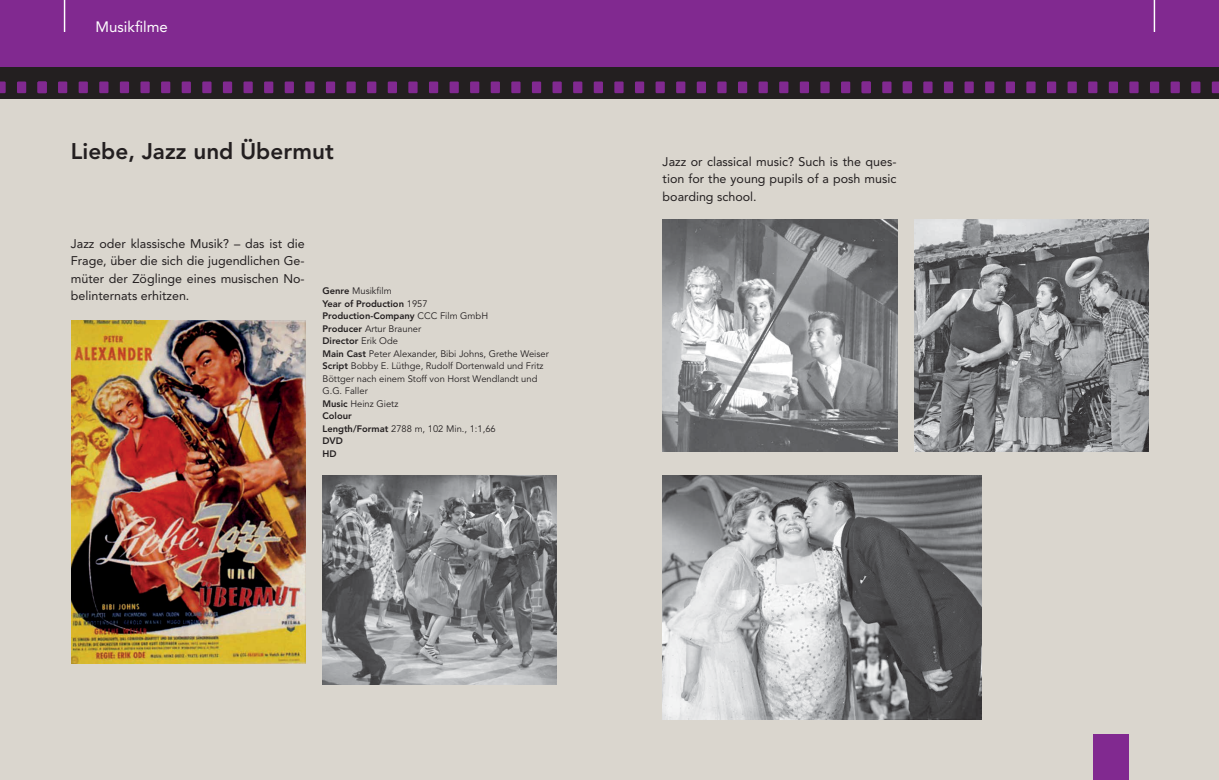
<style>
.page{position:relative;width:1219px;height:780px;background:#fff}
.page>*{position:absolute;margin:0;border:0;box-sizing:border-box;transform-origin:0 0}
.t1{font:800 22.5px "Avenir";color:#231f20}
.t2{font:15px "Avenir";color:#fff}
.t3{font:12.5px/17.5px "Avenir";color:#231f20;text-align:justify}
.t4{font:9.38px/12.5px "Avenir";color:#231f20}
.s1{font-weight:800}
</style>
<div class="page">
<div style="left:0;top:0;width:1219px;height:67px;background:#812990"></div>
<div style="left:0;top:99px;width:1219px;height:681px;background:#dad6ce"></div>
<div style="left:0;top:67px;width:1219px;height:32px;background:#231f20"></div>
<div style="left:58px;top:81px;width:9px;height:12px;background:#812990"></div>
<div style="left:79px;top:81px;width:9px;height:12px;background:#812990"></div>
<svg style="left:0;top:81px;width:6px;height:12px"></svg>
<div style="left:17px;top:81px;width:9px;height:12px;background:#812990"></div>
<div style="left:38px;top:81px;width:9px;height:12px;background:#812990"></div>
<div style="left:99px;top:81px;width:9px;height:12px;background:#812990"></div>
<div style="left:120px;top:81px;width:9px;height:12px;background:#812990"></div>
<div style="left:140px;top:81px;width:10px;height:12px;background:#812990"></div>
<div style="left:161px;top:81px;width:9px;height:12px;background:#812990"></div>
<div style="left:182px;top:81px;width:9px;height:12px;background:#812990"></div>
<div style="left:202px;top:81px;width:10px;height:12px;background:#812990"></div>
<div style="left:223px;top:81px;width:9px;height:12px;background:#812990"></div>
<div style="left:243px;top:81px;width:10px;height:12px;background:#812990"></div>
<div style="left:264px;top:81px;width:9px;height:12px;background:#812990"></div>
<div style="left:285px;top:81px;width:9px;height:12px;background:#812990"></div>
<div style="left:305px;top:81px;width:10px;height:12px;background:#812990"></div>
<div style="left:326px;top:81px;width:9px;height:12px;background:#812990"></div>
<div style="left:347px;top:81px;width:9px;height:12px;background:#812990"></div>
<div style="left:367px;top:81px;width:9px;height:12px;background:#812990"></div>
<div style="left:388px;top:81px;width:9px;height:12px;background:#812990"></div>
<div style="left:408px;top:81px;width:10px;height:12px;background:#812990"></div>
<div style="left:429px;top:81px;width:9px;height:12px;background:#812990"></div>
<div style="left:450px;top:81px;width:9px;height:12px;background:#812990"></div>
<div style="left:923px;top:81px;width:9px;height:12px;background:#812990"></div>
<div style="left:944px;top:81px;width:9px;height:12px;background:#812990"></div>
<div style="left:882px;top:81px;width:9px;height:12px;background:#812990"></div>
<div style="left:903px;top:81px;width:9px;height:12px;background:#812990"></div>
<div style="left:964px;top:81px;width:10px;height:12px;background:#812990"></div>
<div style="left:985px;top:81px;width:9px;height:12px;background:#812990"></div>
<div style="left:1006px;top:81px;width:9px;height:12px;background:#812990"></div>
<div style="left:1026px;top:81px;width:10px;height:12px;background:#812990"></div>
<div style="left:1047px;top:81px;width:9px;height:12px;background:#812990"></div>
<div style="left:1067px;top:81px;width:10px;height:12px;background:#812990"></div>
<div style="left:1088px;top:81px;width:9px;height:12px;background:#812990"></div>
<div style="left:1109px;top:81px;width:9px;height:12px;background:#812990"></div>
<div style="left:1129px;top:81px;width:10px;height:12px;background:#812990"></div>
<div style="left:1150px;top:81px;width:9px;height:12px;background:#812990"></div>
<div style="left:1170px;top:81px;width:10px;height:12px;background:#812990"></div>
<div style="left:1191px;top:81px;width:9px;height:12px;background:#812990"></div>
<svg style="left:1212px;top:81px;width:7px;height:12px"></svg>
<div style="left:470px;top:81px;width:9px;height:12px;background:#812990"></div>
<div style="left:491px;top:81px;width:9px;height:12px;background:#812990"></div>
<div style="left:511px;top:81px;width:10px;height:12px;background:#812990"></div>
<div style="left:532px;top:81px;width:9px;height:12px;background:#812990"></div>
<div style="left:552px;top:81px;width:10px;height:12px;background:#812990"></div>
<div style="left:573px;top:81px;width:9px;height:12px;background:#812990"></div>
<div style="left:594px;top:81px;width:9px;height:12px;background:#812990"></div>
<div style="left:614px;top:81px;width:10px;height:12px;background:#812990"></div>
<div style="left:635px;top:81px;width:9px;height:12px;background:#812990"></div>
<div style="left:656px;top:81px;width:9px;height:12px;background:#812990"></div>
<div style="left:676px;top:81px;width:9px;height:12px;background:#812990"></div>
<div style="left:697px;top:81px;width:9px;height:12px;background:#812990"></div>
<div style="left:717px;top:81px;width:10px;height:12px;background:#812990"></div>
<div style="left:738px;top:81px;width:9px;height:12px;background:#812990"></div>
<div style="left:759px;top:81px;width:9px;height:12px;background:#812990"></div>
<div style="left:779px;top:81px;width:9px;height:12px;background:#812990"></div>
<div style="left:800px;top:81px;width:9px;height:12px;background:#812990"></div>
<div style="left:820px;top:81px;width:10px;height:12px;background:#812990"></div>
<div style="left:841px;top:81px;width:9px;height:12px;background:#812990"></div>
<div style="left:862px;top:81px;width:9px;height:12px;background:#812990"></div>
<hr style="left:64px;top:0;width:1px;height:32px;background:#fff">
<hr style="left:1154px;top:0;width:1px;height:32px;background:#fff">
<div style="left:1094px;top:733px;width:35px;height:47px;background:#812990"></div>
<img style="left:914px;top:220px;width:234px;height:232px">
<img style="left:322px;top:475px;width:234px;height:209px">
<img style="left:663px;top:475px;width:318px;height:244px">
<img style="left:663px;top:220px;width:234px;height:232px">
<img style="left:72px;top:321px;width:233px;height:342px">
<h2 class="t2" style="left:96px;top:18px;width:74px">Musikfilme</h2>
<h1 class="t1" style="left:71px;top:138px;width:264px">Liebe, Jazz und Übermut</h1>
<h3 class="t3" style="left:71px;top:235px;width:235px">Jazz oder klassische Musik? – das ist die Frage, über die sich die jugendlichen Ge&shy;müter der Zöglinge eines musischen No&shy;belinternats erhitzen.</h3>
<p class="t4" style="left:322px;top:285px;width:228px"><span class="s1">Genre</span> Musikfilm<br><span class="s1">Year of Production</span> 1957<br><span class="s1">Production-Company</span> CCC Film GmbH<br><span class="s1">Producer</span> Artur Brauner<br><span class="s1">Director</span> Erik Ode<br><span class="s1">Main Cast</span> Peter Alexander, Bibi Johns, Grethe Weiser<br><span class="s1">Script</span> Bobby E. Lüthge, Rudolf Dortenwald und Fritz<br>Böttger nach einem Stoff von Horst Wendlandt und<br>G.G. Faller<br><span class="s1">Music</span> Heinz Gietz<br><span class="s1">Colour<br>Length/Format</span> 2788 m, 102 Min., 1:1,66<br><span class="s1">DVD<br>HD</span></p>
<h3 class="t3" style="left:663px;top:152px;width:235px">Jazz or classical music? Such is the ques&shy;tion for the young pupils of a posh music boarding school.</h3>
</div>
